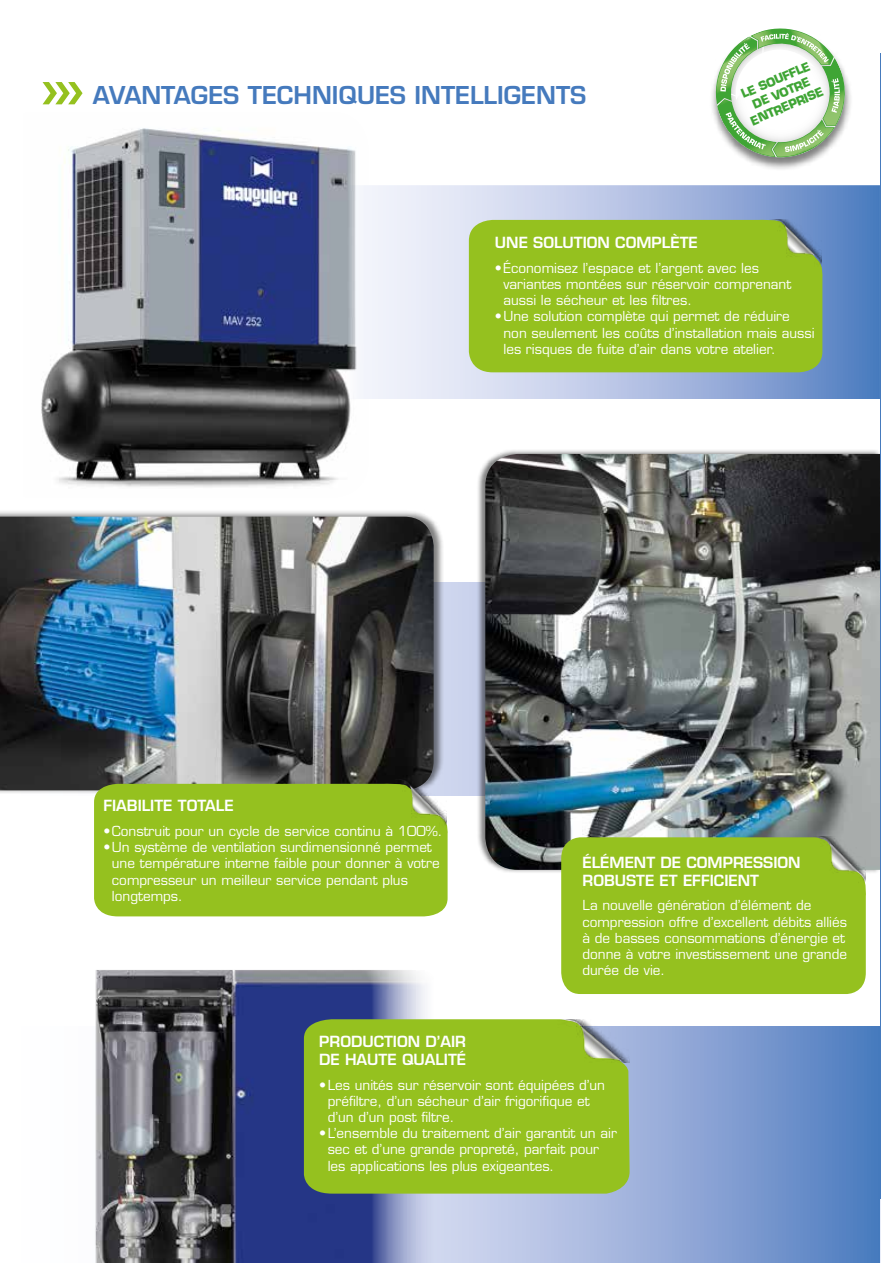
<style>
.page{position:relative;width:881px;height:1263px;background:#fff}
.page>*{position:absolute;margin:0;border:0;box-sizing:border-box;transform-origin:0 0}
.t1{font:600 24px "Eurostile LT Std";color:#457abd}
.t2{font:600 15px/18px "Eurostile LT Std";color:#fff}
.t3{font:13.5px/16.2px "Eurostile LT Std";color:#fff}
.t4{font:700 12px/14.4px "Eurostile";color:#3fa535;text-align:center}
</style>
<div class="page">
<div style="left:0;top:583px;width:880px;height:212px;background:#ccd4ed"></div>
<svg style="left:369px;top:186px;width:511px;height:212px;background:#adbfe1"></svg>
<svg style="left:440px;top:1027px;width:440px;height:236px;background:#84a0d2"></svg>
<div style="left:0;top:509px;width:444px;height:285px;background:#000;opacity:.5"></div>
<img style="left:0;top:517px;width:433px;height:273px">
<div style="left:94px;top:783px;width:354px;height:133px;background:#95c11f"></div>
<img style="left:368px;top:780px;width:78px;height:54px">
<div style="left:468px;top:219px;width:355px;height:153px;background:#95c11f"></div>
<img style="left:742px;top:219px;width:79px;height:55px">
<img style="left:95px;top:970px;width:345px;height:293px">
<div style="left:476px;top:448px;width:404px;height:426px;background:#000;opacity:.5"></div>
<img style="left:485px;top:454px;width:395px;height:416px">
<div style="left:561px;top:837px;width:305px;height:157px;background:#95c11f"></div>
<img style="left:804px;top:836px;width:61px;height:63px">
<div style="left:304px;top:1019px;width:325px;height:174px;background:#95c11f"></div>
<img style="left:550px;top:1020px;width:79px;height:43px">
<img style="left:41px;top:128px;width:328px;height:359px">
<div style="left:708px;top:27px;width:144px;height:144px;background:#000;opacity:.5"></div>
<svg style="left:708px;top:27px;width:144px;height:139px"></svg>
<svg style="left:43px;top:82px;width:39px;height:22px"></svg>
<h1 class="t1" style="left:93px;top:81px;width:494px">AVANTAGES TECHNIQUES INTELLIGENTS</h1>
<p class="t4" style="left:736px;top:88px;width:80px;rotate:-23deg">LE SOUFFLE<br>DE VOTRE<br>ENTREPRISE</p>
<p class="t2" style="left:495px;top:233px;width:204px">UNE SOLUTION COMPLÈTE</p>
<p class="t3" style="left:503px;top:260px;width:289px;text-indent:-9px">•Économisez l’espace et l’argent avec les variantes montées sur réservoir comprenant aussi le sécheur et les filtres.</p>
<p class="t3" style="left:503px;top:308px;width:312px;text-indent:-9px">•Une solution complète qui permet de réduire non seulement les coûts d’installation mais aussi les risques de fuite d’air dans votre atelier.</p>
<p class="t2" style="left:103px;top:797px;width:132px">FIABILITE TOTALE</p>
<p class="t3" style="left:103px;top:823px;width:340px">•Construit pour un cycle de service continu à 100%.</p>
<p class="t3" style="left:112px;top:839px;width:329px;text-indent:-9px">•Un système de ventilation surdimensionné permet une température interne faible pour donner à votre compresseur un meilleur service pendant plus longtemps.</p>
<p class="t2" style="left:582px;top:853px;width:219px">ÉLÉMENT DE COMPRESSION<br>ROBUSTE ET EFFICIENT</p>
<p class="t3" style="left:582px;top:897px;width:266px">La nouvelle génération d’élément de compression offre d’excellent débits alliés à de basses consommations d’énergie et donne à votre investissement une grande durée de vie.</p>
<p class="t2" style="left:319px;top:1032px;width:148px">PRODUCTION D’AIR<br>DE HAUTE QUALITÉ</p>
<p class="t3" style="left:327px;top:1076px;width:279px;text-indent:-9px">•Les unités sur réservoir sont équipées d’un préfiltre, d’un sécheur d’air frigorifique et d’un d’un post filtre.</p>
<p class="t3" style="left:327px;top:1125px;width:290px;text-indent:-9px">•L’ensemble du traitement d’air garantit un air sec et d’une grande propreté, parfait pour les applications les plus exigeantes.</p>
</div>
